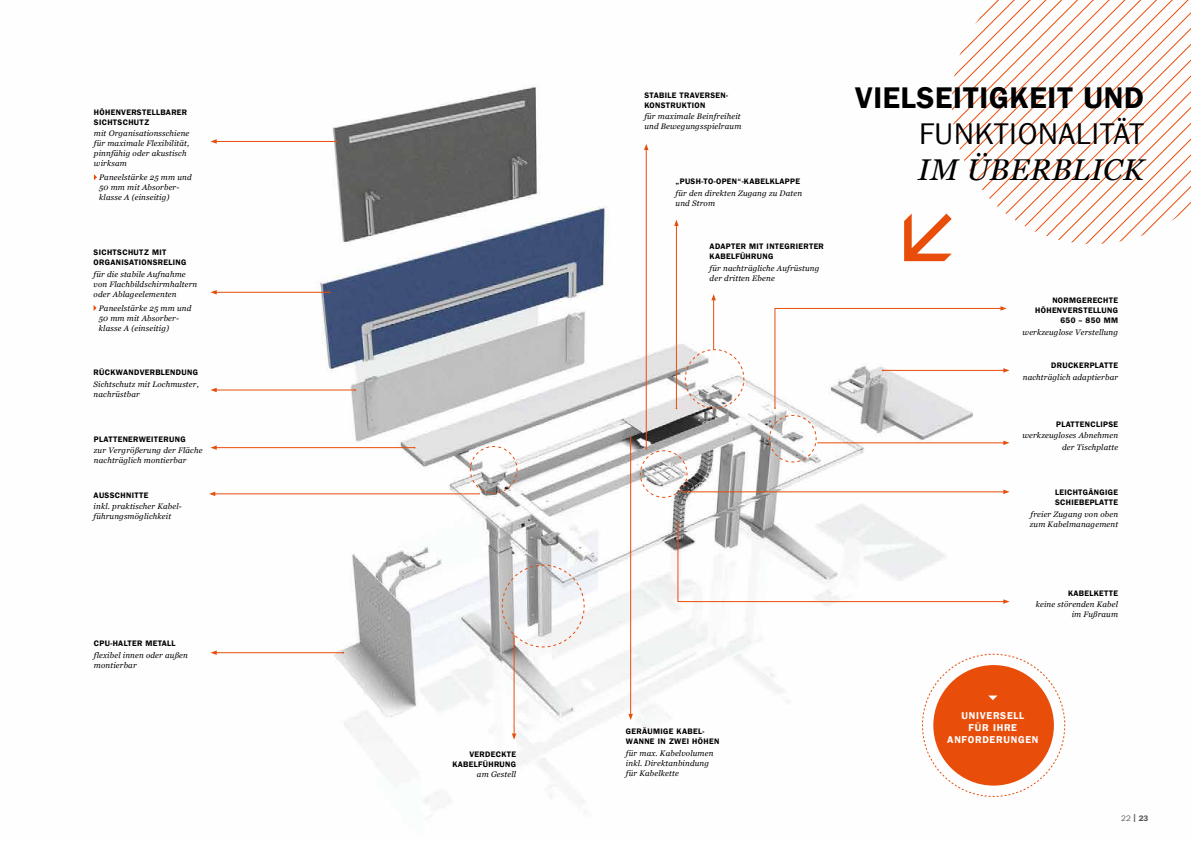
<style>
.page{position:relative;width:1191px;height:842px;background:#fff}
.page>*{position:absolute;margin:0;border:0;box-sizing:border-box;transform-origin:0 0}
.t1{font:30px "Franklin Gothic LT Com Dm";letter-spacing:.02em;color:#000}
.t2{font:30px "Franklin Gothic LT Com";letter-spacing:.02em;color:#000}
.t3{font:italic 30px "Georgia";letter-spacing:.02em;color:#000}
.t4{font:10px/12px "Franklin Gothic LT Com Dm";letter-spacing:.07em;color:#fff;text-align:center}
.t5{font:italic 8px/10px "Georgia";letter-spacing:.02em;color:#000}
.t6{font:8px/10px "Franklin Gothic LT Com Dm";letter-spacing:.04em;color:#000}
.t7{font:8px "Franklin Gothic LT Com Dm";color:#565656}
.s1{font-family:"Franklin Gothic LT Com"}
</style>
<div class="page">
<img style="left:93px;top:85px;width:973px;height:728px">
<hr style="left:817px;top:443px;width:188px;height:1px;background:#e94d0a">
<svg style="left:1003px;top:441px;width:6px;height:4px"></svg>
<hr style="left:214px;top:494px;width:266px;height:1px;background:#e94d0a">
<svg style="left:209px;top:492px;width:6px;height:4px"></svg>
<hr style="left:514px;top:635px;width:1px;height:100px;background:#e94d0a">
<svg style="left:512px;top:733px;width:4px;height:7px"></svg>
<hr style="left:713px;top:299px;width:1px;height:50px;background:#e94d0a">
<svg style="left:711px;top:294px;width:5px;height:6px"></svg>
<hr style="left:215px;top:390px;width:140px;height:1px;background:#e94d0a">
<svg style="left:210px;top:388px;width:7px;height:4px"></svg>
<hr style="left:215px;top:447px;width:199px;height:1px;background:#e94d0a">
<svg style="left:210px;top:445px;width:7px;height:5px"></svg>
<hr style="left:646px;top:148px;width:1px;height:301px;background:#e94d0a">
<svg style="left:644px;top:144px;width:4px;height:6px"></svg>
<hr style="left:676px;top:224px;width:1px;height:184px;background:#e94d0a">
<svg style="left:674px;top:220px;width:4px;height:6px"></svg>
<hr style="left:630px;top:437px;width:1px;height:278px;background:#e94d0a">
<svg style="left:628px;top:714px;width:5px;height:6px"></svg>
<svg style="left:774px;top:306px;width:235px;height:103px"></svg>
<hr style="left:215px;top:652px;width:128px;height:1px;background:#e94d0a">
<svg style="left:210px;top:650px;width:7px;height:5px"></svg>
<hr style="left:215px;top:292px;width:114px;height:1px;background:#e94d0a">
<svg style="left:210px;top:290px;width:7px;height:5px"></svg>
<hr style="left:215px;top:141px;width:122px;height:1px;background:#e94d0a">
<svg style="left:210px;top:139px;width:7px;height:5px"></svg>
<svg style="left:684px;top:349px;width:60px;height:60px"></svg>
<svg style="left:639px;top:448px;width:48px;height:50px"></svg>
<svg style="left:769px;top:415px;width:48px;height:48px"></svg>
<svg style="left:501px;top:564px;width:84px;height:84px"></svg>
<svg style="left:469px;top:446px;width:49px;height:48px"></svg>
<svg style="left:94px;top:305px;width:3px;height:6px"></svg>
<svg style="left:94px;top:174px;width:3px;height:6px"></svg>
<svg style="left:922px;top:654px;width:143px;height:143px"></svg>
<svg style="left:904px;top:0;width:287px;height:261px"></svg>
<hr style="left:681px;top:492px;width:324px;height:1px;background:#e94d0a">
<svg style="left:1003px;top:490px;width:6px;height:4px"></svg>
<svg style="left:677px;top:522px;width:332px;height:82px"></svg>
<p class="t6" style="left:94px;top:107px;width:95px">HÖHENVERSTELLBARER<br>SICHTSCHUTZ</p>
<p class="t5" style="left:94px;top:128px;width:97px">mit Organisationsschiene für maximale Flexibilität, pinnfähig oder akustisch wirksam</p>
<p class="t5" style="left:99px;top:173px;width:94px">Paneelstärke 25 mm und<br>50 mm mit Absorber&shy;klasse A (einseitig)</p>
<p class="t6" style="left:94px;top:248px;width:94px">SICHTSCHUTZ MIT<br>ORGANISATIONSRELING</p>
<p class="t5" style="left:94px;top:269px;width:105px">für die stabile Aufnahme von Flachbildschirmhaltern oder Ablageelementen</p>
<p class="t5" style="left:99px;top:303px;width:94px">Paneelstärke 25 mm und<br>50 mm mit Absorber&shy;klasse A (einseitig)</p>
<p class="t6" style="left:94px;top:367px;width:106px">RÜCKWANDVERBLENDUNG</p>
<p class="t5" style="left:94px;top:379px;width:107px">Sichtschutz mit Lochmuster, nachrüstbar</p>
<p class="t6" style="left:94px;top:434px;width:93px">PLATTENERWEITERUNG</p>
<p class="t5" style="left:94px;top:446px;width:110px">zur Vergrößerung der Fläche nachträglich montierbar</p>
<p class="t6" style="left:94px;top:490px;width:56px">AUSSCHNITTE</p>
<p class="t5" style="left:94px;top:501px;width:90px">inkl. praktischer Kabel&shy;führungsmöglichkeit</p>
<p class="t6" style="left:94px;top:638px;width:83px">CPU-HALTER METALL</p>
<p class="t5" style="left:94px;top:650px;width:95px">flexibel innen oder außen montierbar</p>
<p class="t6" style="left:452px;top:750px;width:65px;text-align:right">VERDECKTE<br>KABELFÜHRUNG</p>
<p class="t5" style="left:477px;top:770px;width:41px">am Gestell</p>
<p class="t6" style="left:644px;top:90px;width:85px">STABILE TRAVERSEN-<br>KONSTRUKTION</p>
<p class="t5" style="left:644px;top:111px;width:98px">für maximale Beinfreiheit und Bewegungsspielraum</p>
<p class="t6" style="left:675px;top:176px;width:126px">„PUSH-TO-OPEN“-KABELKLAPPE</p>
<p class="t5" style="left:675px;top:188px;width:128px">für den direkten Zugang zu Daten und Strom</p>
<p class="t6" style="left:709px;top:242px;width:116px">ADAPTER MIT INTEGRIERTER<br>KABELFÜHRUNG</p>
<p class="t5" style="left:709px;top:263px;width:111px">für nachträgliche Aufrüstung der dritten Ebene</p>
<h1 class="t1" style="left:854px;top:80px;width:291px">VIELSEITIGKEIT UND</h1>
<h1 class="t2" style="left:919px;top:117px;width:226px">FUNKTIONALITÄT</h1>
<h1 class="t3" style="left:918px;top:151px;width:227px">IM ÜBERBLICK</h1>
<p class="t6" style="left:1035px;top:295px;width:84px;text-align:right">NORMGERECHTE<br>HÖHENVERSTELLUNG<br>650 – 850 MM</p>
<p class="t5" style="left:1022px;top:327px;width:97px">werkzeuglose Verstellung</p>
<p class="t6" style="left:1051px;top:361px;width:68px">DRUCKERPLATTE</p>
<p class="t5" style="left:1023px;top:372px;width:97px">nachträglich adaptierbar</p>
<p class="t6" style="left:1056px;top:419px;width:64px">PLATTENCLIPSE</p>
<p class="t5" style="left:1022px;top:430px;width:97px;line-height:11.4px;text-align:right">werkzeugloses Abnehmen der Tischplatte</p>
<p class="t6" style="left:1055px;top:487px;width:65px">LEICHTGÄNGIGE<br>SCHIEBEPLATTE</p>
<p class="t5" style="left:1030px;top:509px;width:90px">freier Zugang von oben zum Kabelmanagement</p>
<p class="t6" style="left:1068px;top:588px;width:52px">KABELKETTE</p>
<p class="t5" style="left:1035px;top:600px;width:84px;text-align:right">keine störenden Kabel im Fußraum</p>
<p class="t6" style="left:626px;top:726px;width:95px">GERÄUMIGE KABEL-<br>WANNE IN ZWEI HÖHEN</p>
<p class="t5" style="left:626px;top:748px;width:89px">für max. Kabelvolumen inkl. Direktanbindung für Kabelkette</p>
<p class="t4" style="left:947px;top:709px;width:93px">UNIVERSELL<br>FÜR IHRE<br>ANFORDERUNGEN</p>
<p class="t7" style="left:1121px;top:813px;width:29px"><span class="s1">22</span> | 23</p>
</div>
